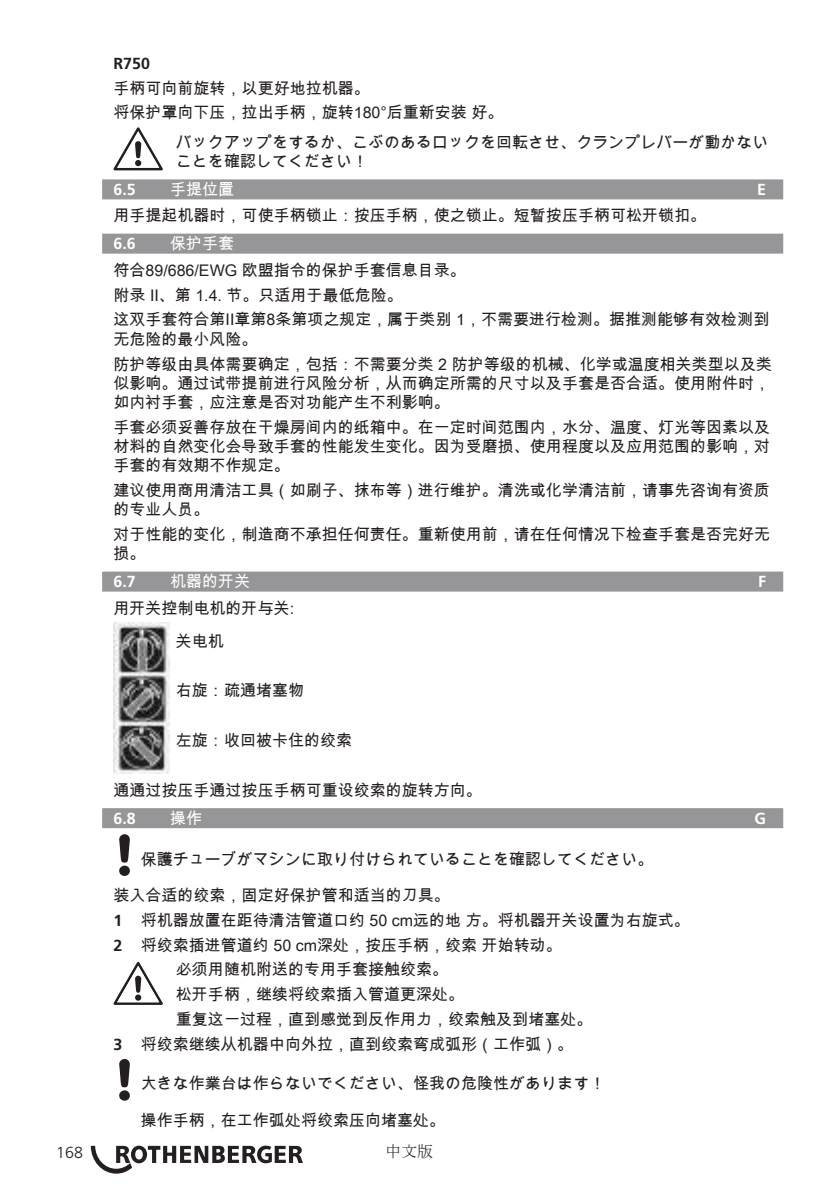
<style>
.page{position:relative;width:840px;height:1191px;background:#fff}
.page>*{position:absolute;margin:0;border:0;box-sizing:border-box;transform-origin:0 0}
.t1{font:16px/19.2px "Arial Unicode MS";color:#241f1f}
.t2{font:700 16px "Frutiger LT";color:#fff}
.t3{font:16px "Arial Unicode MS";color:#fff}
.t4{font:700 16px "Frutiger LT";color:#241f1f}
.t5{font:300 16px "Frutiger LT";color:#241f1f}
.t6{font:16px "MS P Mincho";color:#241f1f}
.s1{font-family:"Frutiger LT";font-weight:700}
</style>
<div class="page">
<svg style="left:91px;top:1145px;width:212px;height:28px"></svg>
<div style="left:102px;top:179px;width:680px;height:20px;background:#969698"></div>
<div style="left:102px;top:234px;width:680px;height:20px;background:#969698"></div>
<div style="left:102px;top:571px;width:680px;height:20px;background:#969698"></div>
<div style="left:102px;top:808px;width:680px;height:20px;background:#969698"></div>
<svg style="left:113px;top:127px;width:50px;height:43px"></svg>
<img style="left:113px;top:622px;width:57px;height:152px">
<svg style="left:119px;top:834px;width:11px;height:42px"></svg>
<svg style="left:113px;top:962px;width:50px;height:43px"></svg>
<svg style="left:119px;top:1059px;width:11px;height:41px"></svg>
<p class="t4" style="left:113px;top:54px;width:38px">R750</p>
<p class="t1" style="left:113px;top:75px;width:391px;line-height:24.8px">手柄可向前旋转，以更好地拉机器。<br>将保护罩向下压，拉出手柄，旋转180°后重新安装好。</p>
<p class="t1" style="left:176px;top:132px;width:593px">バックアップをするか、こぶのあるロックを回転させ、クランプレバーが動かないことを確認してください！</p>
<p class="t2" style="left:113px;top:180px;width:24px">6.5</p>
<p class="t3" style="left:170px;top:178px;width:65px">手提位置</p>
<p class="t2" style="left:756px;top:180px;width:10px">E</p>
<p class="t1" style="left:113px;top:206px;width:593px">用手提起机器时，可使手柄锁止：按压手柄，使之锁止。短暂按压手柄可松开锁扣。</p>
<p class="t2" style="left:113px;top:234px;width:24px">6.6</p>
<p class="t3" style="left:170px;top:232px;width:65px">保护手套</p>
<p class="t1" style="left:113px;top:257px;width:657px;line-height:24.8px">符合89/686/EWG 欧盟指令的保护手套信息目录。<br>附录 II、第 1.4. 节。只适用于最低危险。<br>这双手套符合第II章第8条第项之规定，属于类别 1，不需要进行检测。据推测能够有效检测到</p>
<p class="t1" style="left:113px;top:326px;width:659px;line-height:24.8px">无危险的最小风险。<br>防护等级由具体需要确定，包括：不需要分类 2 防护等级的机械、化学或温度相关类型以及类</p>
<p class="t1" style="left:113px;top:373px;width:657px">似影响。通过试带提前进行风险分析，从而确定所需的尺寸以及手套是否合适。使用附件时，如内衬手套，应注意是否对功能产生不利影响。</p>
<p class="t1" style="left:113px;top:417px;width:657px;text-align:justify">手套必须妥善存放在干燥房间内的纸箱中。在一定时间范围内，水分、温度、灯光等因素以及材料的自然变化会导致手套的性能发生变化。因为受磨损、使用程度以及应用范围的影响，对手套的有效期不作规定。</p>
<p class="t1" style="left:113px;top:480px;width:657px">建议使用商用清洁工具（如刷子、抹布等）进行维护。清洗或化学清洁前，请事先咨询有资质的专业人员。</p>
<p class="t1" style="left:113px;top:524px;width:657px">对于性能的变化，制造商不承担任何责任。重新使用前，请在任何情况下检查手套是否完好无损。</p>
<p class="t2" style="left:113px;top:572px;width:24px">6.7</p>
<p class="t3" style="left:170px;top:570px;width:81px">机器的开关</p>
<p class="t2" style="left:757px;top:572px;width:9px">F</p>
<p class="t1" style="left:113px;top:591px;width:182px;line-height:33px;text-align:center">用开关控制电机的开与关:关电机</p>
<p class="t1" style="left:176px;top:681px;width:129px">右旋：疏通堵塞物</p>
<p class="t1" style="left:176px;top:730px;width:177px">左旋：收回被卡住的绞索</p>
<p class="t1" style="left:113px;top:780px;width:369px">通通过按压手通过按压手柄可重设绞索的旋转方向。</p>
<p class="t2" style="left:113px;top:808px;width:24px">6.8</p>
<p class="t3" style="left:170px;top:806px;width:33px">操作</p>
<p class="t2" style="left:754px;top:808px;width:13px">G</p>
<p class="t1" style="left:141px;top:849px;width:513px">保護チューブがマシンに取り付けられていることを確認してください。</p>
<p class="t1" style="left:113px;top:885px;width:337px">装入合适的绞索，固定好保护管和适当的刀具。</p>
<p class="t1" style="left:113px;top:910px;width:577px"><span class="s1">1</span> 将机器放置在距待清洁管道口约 50 cm远的地方。将机器开关设置为右旋式。</p>
<p class="t1" style="left:113px;top:935px;width:449px"><span class="s1">2</span> 将绞索插进管道约 50 cm深处，按压手柄，绞索开始转动。</p>
<p class="t1" style="left:176px;top:960px;width:274px">必须用随机附送的专用手套接触绞索。</p>
<p class="t1" style="left:176px;top:984px;width:290px">松开手柄，继续将绞索插入管道更深处。</p>
<p class="t1" style="left:176px;top:1009px;width:417px">重复这一过程，直到感觉到反作用力，绞索触及到堵塞处。</p>
<p class="t1" style="left:113px;top:1034px;width:461px"><span class="s1">3</span> 将绞索继续从机器中向外拉，直到绞索弯成弧形（工作弧）。</p>
<p class="t1" style="left:141px;top:1073px;width:465px">大きな作業台は作らないでください、怪我の危険性があります！</p>
<p class="t1" style="left:141px;top:1110px;width:305px">操作手柄，在工作弧处将绞索压向堵塞处。</p>
<p class="t5" style="left:56px;top:1143px;width:28px">168</p>
<p class="t6" style="left:385px;top:1143px;width:49px">中文版</p>
</div>
